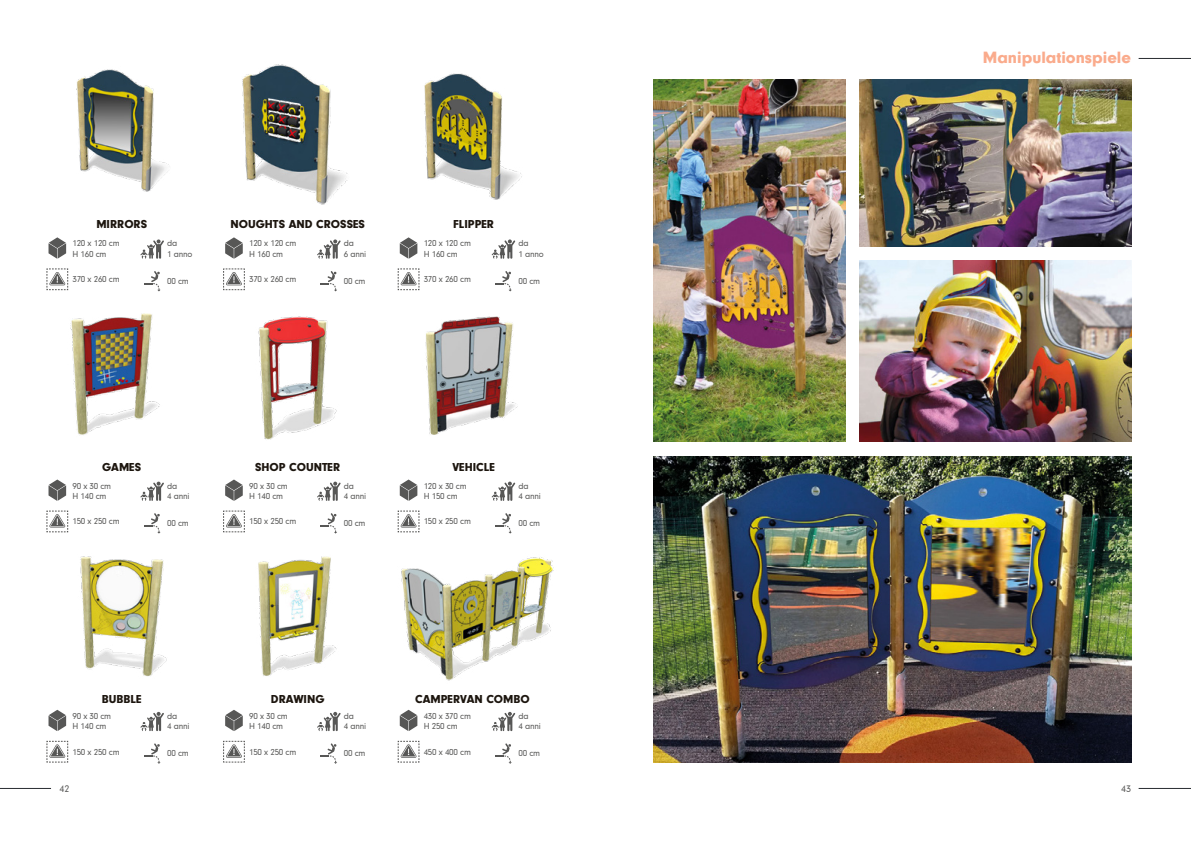
<style>
.page{position:relative;width:1191px;height:842px;background:#fff}
.page>*{position:absolute;margin:0;border:0;box-sizing:border-box;transform-origin:0 0}
.t1{font:900 17px "Neuzeit Grotesk TOT";color:#faab8c}
.t2{font:900 12px "Neuzeit Grotesk TOT";color:#1d160f}
.t3{font:10px "Neuzeit Gro";color:#575756}
.t4{font:9px/10.1px "Neuzeit Gro";letter-spacing:-.03em;color:#575756}
</style>
<div class="page">
<hr style="left:1138px;top:788px;width:53px;height:1px;background:#282c30">
<hr style="left:0;top:788px;width:51px;height:1px;background:#282c30">
<hr style="left:1138px;top:58px;width:53px;height:1px;background:#282c30">
<img style="left:76px;top:69px;width:93px;height:123px">
<img style="left:424px;top:73px;width:98px;height:127px">
<img style="left:242px;top:64px;width:106px;height:141px">
<img style="left:70px;top:313px;width:90px;height:122px">
<img style="left:258px;top:316px;width:79px;height:124px">
<img style="left:425px;top:316px;width:93px;height:119px">
<img style="left:258px;top:556px;width:79px;height:120px">
<img style="left:80px;top:556px;width:87px;height:121px">
<img style="left:401px;top:557px;width:153px;height:124px">
<svg style="left:140px;top:712px;width:24px;height:19px"></svg>
<svg style="left:49px;top:710px;width:17px;height:21px"></svg>
<svg style="left:46px;top:741px;width:22px;height:22px"></svg>
<svg style="left:144px;top:743px;width:17px;height:21px"></svg>
<svg style="left:140px;top:239px;width:24px;height:20px"></svg>
<svg style="left:49px;top:237px;width:17px;height:22px"></svg>
<svg style="left:46px;top:268px;width:22px;height:22px"></svg>
<svg style="left:144px;top:271px;width:17px;height:20px"></svg>
<svg style="left:140px;top:482px;width:24px;height:19px"></svg>
<svg style="left:49px;top:479px;width:17px;height:22px"></svg>
<svg style="left:46px;top:510px;width:22px;height:22px"></svg>
<svg style="left:144px;top:513px;width:17px;height:21px"></svg>
<svg style="left:317px;top:712px;width:24px;height:19px"></svg>
<svg style="left:225px;top:710px;width:18px;height:21px"></svg>
<svg style="left:223px;top:741px;width:22px;height:22px"></svg>
<svg style="left:320px;top:743px;width:17px;height:21px"></svg>
<svg style="left:317px;top:239px;width:24px;height:20px"></svg>
<svg style="left:225px;top:237px;width:18px;height:22px"></svg>
<svg style="left:223px;top:268px;width:22px;height:22px"></svg>
<svg style="left:320px;top:271px;width:17px;height:20px"></svg>
<svg style="left:317px;top:482px;width:24px;height:19px"></svg>
<svg style="left:225px;top:479px;width:18px;height:22px"></svg>
<svg style="left:223px;top:510px;width:22px;height:22px"></svg>
<svg style="left:320px;top:513px;width:17px;height:21px"></svg>
<svg style="left:491px;top:712px;width:24px;height:19px"></svg>
<svg style="left:400px;top:710px;width:17px;height:21px"></svg>
<svg style="left:397px;top:741px;width:23px;height:22px"></svg>
<svg style="left:495px;top:743px;width:17px;height:21px"></svg>
<svg style="left:491px;top:239px;width:24px;height:20px"></svg>
<svg style="left:400px;top:237px;width:17px;height:22px"></svg>
<svg style="left:397px;top:268px;width:23px;height:22px"></svg>
<svg style="left:495px;top:271px;width:17px;height:20px"></svg>
<svg style="left:491px;top:482px;width:24px;height:19px"></svg>
<svg style="left:400px;top:479px;width:17px;height:22px"></svg>
<svg style="left:397px;top:510px;width:23px;height:22px"></svg>
<svg style="left:495px;top:513px;width:17px;height:21px"></svg>
<img style="left:653px;top:80px;width:192px;height:362px">
<img style="left:859px;top:261px;width:272px;height:181px">
<img style="left:859px;top:80px;width:272px;height:167px">
<img style="left:653px;top:456px;width:478px;height:307px">
<h2 class="t2" style="left:96px;top:217px;width:52px">MIRRORS</h2>
<h2 class="t2" style="left:230px;top:217px;width:136px">NOUGHTS AND CROSSES</h2>
<h2 class="t2" style="left:453px;top:217px;width:42px">FLIPPER</h2>
<p class="t4" style="left:72px;top:239px;width:49px">120 x 120 cm<br>H 160 cm</p>
<p class="t4" style="left:167px;top:239px;width:12px">da</p>
<p class="t4" style="left:72px;top:274px;width:49px">370 x 260 cm</p>
<p class="t4" style="left:167px;top:276px;width:23px">00 cm</p>
<p class="t4" style="left:167px;top:249px;width:27px">1 anno</p>
<p class="t4" style="left:249px;top:239px;width:49px">120 x 120 cm<br>H 160 cm</p>
<p class="t4" style="left:344px;top:239px;width:12px">da</p>
<p class="t4" style="left:249px;top:274px;width:49px">370 x 260 cm</p>
<p class="t4" style="left:344px;top:276px;width:23px">00 cm</p>
<p class="t4" style="left:344px;top:249px;width:24px">6 anni</p>
<p class="t4" style="left:424px;top:239px;width:49px">120 x 120 cm<br>H 160 cm</p>
<p class="t4" style="left:518px;top:239px;width:12px">da</p>
<p class="t4" style="left:424px;top:274px;width:49px">370 x 260 cm</p>
<p class="t4" style="left:518px;top:276px;width:23px">00 cm</p>
<p class="t4" style="left:518px;top:249px;width:27px">1 anno</p>
<h2 class="t2" style="left:102px;top:460px;width:40px">GAMES</h2>
<h2 class="t2" style="left:255px;top:460px;width:87px">SHOP COUNTER</h2>
<h2 class="t2" style="left:452px;top:460px;width:44px">VEHICLE</h2>
<p class="t4" style="left:72px;top:481px;width:40px">90 x 30 cm<br>H 140 cm</p>
<p class="t4" style="left:167px;top:481px;width:12px">da</p>
<p class="t4" style="left:72px;top:517px;width:49px">150 x 250 cm</p>
<p class="t4" style="left:167px;top:518px;width:23px">00 cm</p>
<p class="t4" style="left:167px;top:491px;width:24px">4 anni</p>
<p class="t4" style="left:249px;top:481px;width:40px">90 x 30 cm<br>H 140 cm</p>
<p class="t4" style="left:344px;top:481px;width:12px">da</p>
<p class="t4" style="left:249px;top:517px;width:49px">150 x 250 cm</p>
<p class="t4" style="left:344px;top:518px;width:23px">00 cm</p>
<p class="t4" style="left:344px;top:491px;width:24px">4 anni</p>
<p class="t4" style="left:424px;top:481px;width:44px">120 x 30 cm<br>H 150 cm</p>
<p class="t4" style="left:518px;top:481px;width:12px">da</p>
<p class="t4" style="left:424px;top:517px;width:49px">150 x 250 cm</p>
<p class="t4" style="left:518px;top:518px;width:23px">00 cm</p>
<p class="t4" style="left:518px;top:491px;width:24px">4 anni</p>
<h2 class="t2" style="left:102px;top:693px;width:41px">BUBBLE</h2>
<h2 class="t2" style="left:415px;top:693px;width:116px">CAMPERVAN COMBO</h2>
<p class="t4" style="left:72px;top:711px;width:40px">90 x 30 cm<br>H 140 cm</p>
<p class="t4" style="left:167px;top:711px;width:12px">da</p>
<p class="t4" style="left:72px;top:747px;width:49px">150 x 250 cm</p>
<p class="t4" style="left:167px;top:749px;width:23px">00 cm</p>
<h2 class="t2" style="left:271px;top:693px;width:55px">DRAWING</h2>
<p class="t4" style="left:424px;top:711px;width:49px">430 x 370 cm<br>H 250 cm</p>
<p class="t4" style="left:518px;top:711px;width:12px">da</p>
<p class="t4" style="left:424px;top:747px;width:49px">450 x 400 cm</p>
<p class="t4" style="left:518px;top:749px;width:23px">00 cm</p>
<p class="t4" style="left:249px;top:711px;width:40px">90 x 30 cm<br>H 140 cm</p>
<p class="t4" style="left:344px;top:711px;width:12px">da</p>
<p class="t4" style="left:249px;top:747px;width:49px">150 x 250 cm</p>
<p class="t4" style="left:344px;top:749px;width:23px">00 cm</p>
<p class="t4" style="left:167px;top:721px;width:24px">4 anni</p>
<p class="t4" style="left:344px;top:721px;width:24px">4 anni</p>
<p class="t4" style="left:518px;top:721px;width:24px">4 anni</p>
<h1 class="t1" style="left:982px;top:48px;width:150px">Manipulationspiele</h1>
<p class="t3" style="left:59px;top:783px;width:11px">42</p>
<p class="t3" style="left:1121px;top:783px;width:11px">43</p>
</div>
